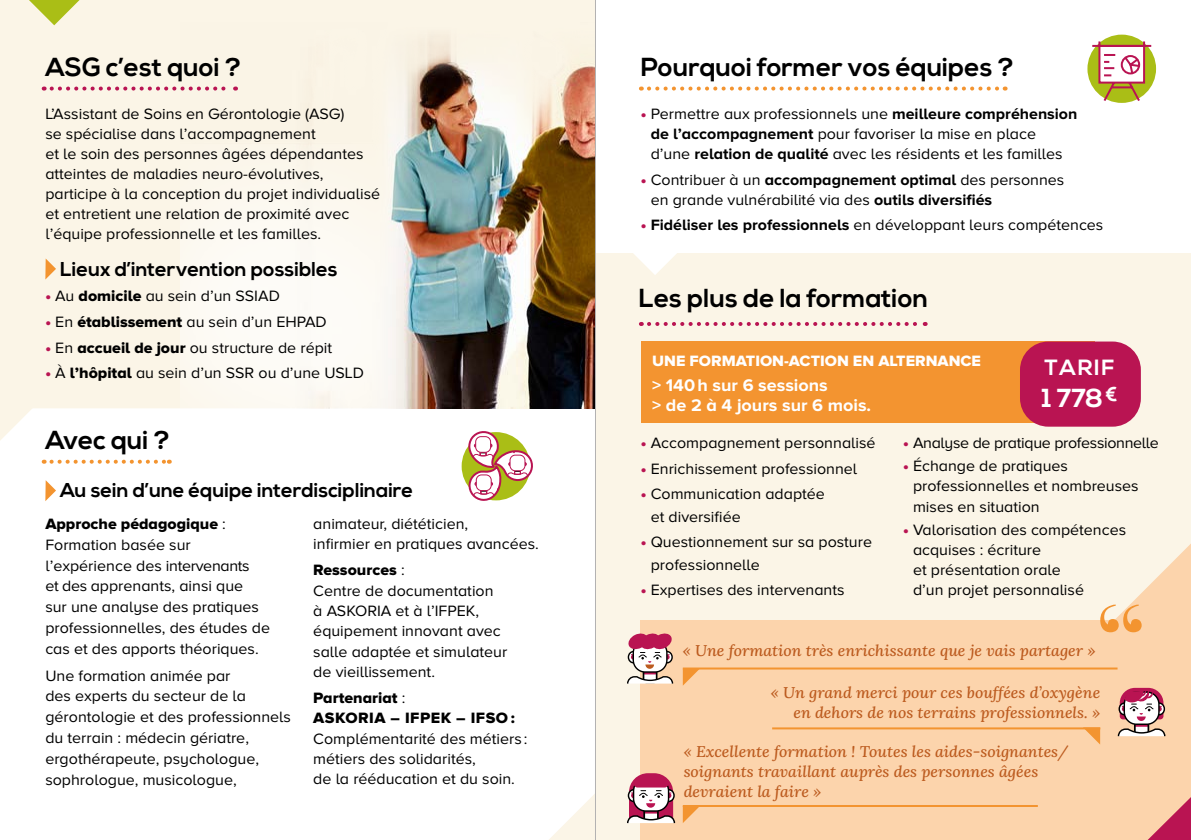
<style>
.page{position:relative;width:1191px;height:840px;background:#fff}
.page>*{position:absolute;margin:0;border:0;box-sizing:border-box;transform-origin:0 0}
.TITRE_2{font:700 96px "Bodoni Svty Two OSITCTT";color:#f39430}
.TITRE_1{font:700 26px "Nexa";color:#000}
.TITRE_1-2{font:700 26px "Nexa";color:#fff}
.TITRE_1-3{font:700 22px "Nexa";letter-spacing:.07em;color:#fff}
.TITRE_2-2{font:700 20px "Nexa";color:#000}
.TEXTE_COURANT{font:700 17.4px/20px "Proxima Nova A";color:#fff}
.TEXTE_COURANT-2{font:15.6px/20.8px "Proxima Nova A";color:#000}
.TEXTE_COURANT-3{font:italic 500 15.6px/20px "Lora";color:#bc5b1f}
.TEXTE_COURANT-4{font:15.6px "Proxima Nova A";letter-spacing:-.02em;color:#000}
.TEXTE_COURANT-5{font:15.6px "Proxima Nova A Extrabld";color:#000}
.TEXTE_COURANT-6{font:15.6px/20.4px "Proxima Nova A Extrabld";letter-spacing:.03em;color:#000}
.TEXTE_COURANT-7{font:15.6px "Proxima Nova A Extrabld";color:#fff}
.s1{font-weight:900;color:#b91452}
.s2{font-family:"Proxima Nova A Extrabld"}
.s3{font-family:"Proxima Nova A"}
.s4{font-weight:700}
</style>
<div class="page">
<div style="left:595px;top:253px;width:596px;height:586px;background:#fbf5e7"></div>
<div style="left:641px;top:620px;width:550px;height:219px;background:#fcd4ac"></div>
<div style="left:0;top:0;width:595px;height:408px;background:#fbf5e7"></div>
<img style="left:180px;top:23px;width:415px;height:385px">
<svg style="left:45px;top:258px;width:11px;height:21px"></svg>
<svg style="left:627px;top:632px;width:47px;height:52px"></svg>
<svg style="left:1106px;top:544px;width:85px;height:193px"></svg>
<svg style="left:683px;top:669px;width:17px;height:16px"></svg>
<hr style="left:683px;top:667px;width:434px;height:2px;background:#f39430">
<hr style="left:683px;top:804px;width:354px;height:2px;background:#f39430">
<svg style="left:683px;top:806px;width:17px;height:16px"></svg>
<hr style="left:772px;top:727px;width:328px;height:2px;background:#f39430">
<svg style="left:1083px;top:727px;width:17px;height:17px"></svg>
<svg style="left:52px;top:86px;width:184px;height:4px"></svg>
<svg style="left:1148px;top:797px;width:43px;height:42px"></svg>
<svg style="left:29px;top:0;width:51px;height:25px"></svg>
<svg style="left:633px;top:253px;width:44px;height:22px"></svg>
<svg style="left:0;top:395px;width:45px;height:45px"></svg>
<svg style="left:550px;top:761px;width:126px;height:78px"></svg>
<svg style="left:1106px;top:342px;width:35px;height:85px"></svg>
<svg style="left:45px;top:480px;width:11px;height:21px"></svg>
<svg style="left:461px;top:432px;width:69px;height:68px"></svg>
<svg style="left:467px;top:431px;width:66px;height:70px"></svg>
<svg style="left:649px;top:86px;width:356px;height:4px"></svg>
<div style="left:1087px;top:35px;width:69px;height:68px;background:#aabe16;border-radius:50%"></div>
<svg style="left:1090px;top:39px;width:63px;height:64px"></svg>
<svg style="left:51px;top:459px;width:119px;height:4px"></svg>
<svg style="left:649px;top:322px;width:276px;height:4px"></svg>
<div style="left:641px;top:341px;width:453px;height:81px;background:#f39430"></div>
<div style="left:1020px;top:341px;width:120px;height:85px;background:#b91452;border-radius:28px"></div>
<hr style="left:595px;top:0;width:1px;height:839px;background:#b3b2b2">
<p class="TITRE_1" style="left:45px;top:52px;width:197px">ASG c’est quoi ?</p>
<p class="TEXTE_COURANT-2" style="left:45px;top:103px;width:336px;line-height:20px">L’Assistant de Soins en Gérontologie (ASG)<br>se spécialise dans l’accompagnement<br>et le soin des personnes âgées dépendantes atteintes de maladies neuro-évolutives, participe à la conception du projet individualisé et entretient une relation de proximité avec l’équipe professionnelle et les familles.</p>
<p class="TITRE_2-2" style="left:60px;top:257px;width:279px">Lieux d’intervention possibles</p>
<p class="TEXTE_COURANT-2" style="left:45px;top:285px;width:236px"><span class="s1">•</span> Au <span class="s2">domicile</span> au sein d’un SSIAD</p>
<p class="TEXTE_COURANT-2" style="left:45px;top:311px;width:283px"><span class="s1">•</span> En <span class="s2">établissement</span> au sein d’un EHPAD</p>
<p class="TEXTE_COURANT-2" style="left:45px;top:336px;width:288px"><span class="s1">•</span> En <span class="s2">accueil de jour</span> ou structure de répit</p>
<p class="TEXTE_COURANT-2" style="left:45px;top:362px;width:320px"><span class="s1">•</span> À <span class="s2">l’hôpital</span> au sein d’un SSR ou d’une USLD</p>
<p class="TITRE_1" style="left:45px;top:425px;width:126px">Avec qui ?</p>
<p class="TITRE_2-2" style="left:60px;top:478px;width:355px">Au sein d’une équipe interdisciplinaire</p>
<p class="TEXTE_COURANT-5" style="left:45px;top:514px;width:182px">Approche pédagogique <span class="s3">:</span></p>
<p class="TEXTE_COURANT-2" style="left:45px;top:533px;width:226px">Formation basée sur l’expérience des intervenants<br>et des apprenants, ainsi que<br>sur une analyse des pratiques professionnelles, des études de cas et des apports théoriques.</p>
<p class="TEXTE_COURANT-2" style="left:45px;top:664px;width:247px">Une formation animée par<br>des experts du secteur de la gérontologie et des professionnels du terrain : médecin gériatre, ergothérapeute, psychologue, sophrologue, musicologue,</p>
<p class="TEXTE_COURANT-2" style="left:313px;top:513px;width:227px">animateur, diététicien,<br>infirmier en pratiques avancées.</p>
<p class="TEXTE_COURANT-5" style="left:313px;top:560px;width:93px">Ressources <span class="s3">:</span></p>
<p class="TEXTE_COURANT-2" style="left:313px;top:579px;width:195px">Centre de documentation<br>à ASKORIA et à l’IFPEK, équipement innovant avec salle adaptée et simulateur de vieillissement.</p>
<p class="TEXTE_COURANT-6" style="left:313px;top:687px;width:203px">Partenariat <span class="s3">:<br></span>ASKORIA – IFPEK – IFSO :</p>
<p class="TEXTE_COURANT-2" style="left:313px;top:727px;width:216px">Complémentarité des métiers : métiers des solidarités,<br>de la rééducation et du soin.</p>
<p class="TITRE_1" style="left:641px;top:52px;width:374px">Pourquoi former vos équipes ?</p>
<p class="TEXTE_COURANT-2" style="left:651px;top:103px;width:428px;line-height:20px;text-indent:-10px"><span class="s1">•</span> Permettre aux professionnels une <span class="s4">meilleure compréhension de l’accompagnement</span> pour favoriser la mise en place d’une <span class="s4">relation de qualité</span> avec les résidents et les familles</p>
<p class="TEXTE_COURANT-2" style="left:651px;top:169px;width:415px;line-height:20px;text-indent:-10px"><span class="s1">•</span> Contribuer à un <span class="s4">accompagnement optimal</span> des personnes en grande vulnérabilité via des <span class="s4">outils diversifiés</span></p>
<p class="TEXTE_COURANT-2" style="left:641px;top:214px;width:464px"><span class="s1">•</span> <span class="s4">Fidéliser les professionnels</span> en développant leurs compétences</p>
<p class="TITRE_1" style="left:639px;top:283px;width:291px">Les plus de la formation</p>
<p class="TEXTE_COURANT-7" style="left:652px;top:351px;width:330px">UNE FORMATION-ACTION EN ALTERNANCE</p>
<p class="TEXTE_COURANT" style="left:652px;top:375px;width:220px">&gt; 140h sur 6 sessions<br>&gt; de 2 à 4 jours sur 6 mois.</p>
<p class="TITRE_1-3" style="left:1044px;top:355px;width:71px">TARIF</p>
<p class="TITRE_1-2" style="left:1042px;top:382px;width:77px">1 778<sup>€</sup></p>
<p class="TEXTE_COURANT-2" style="left:641px;top:432px;width:236px"><span class="s1">•</span> Accompagnement personnalisé</p>
<p class="TEXTE_COURANT-2" style="left:641px;top:457px;width:218px"><span class="s1">•</span> Enrichissement professionnel</p>
<p class="TEXTE_COURANT-2" style="left:651px;top:482px;width:176px;line-height:22.6px;text-indent:-10px"><span class="s1">•</span> Communication adaptée et diversifiée</p>
<p class="TEXTE_COURANT-2" style="left:651px;top:530px;width:223px;line-height:22.6px;text-indent:-10px"><span class="s1">•</span> Questionnement sur sa posture professionnelle</p>
<p class="TEXTE_COURANT-2" style="left:641px;top:579px;width:205px"><span class="s1">•</span> Expertises des intervenants</p>
<p class="TEXTE_COURANT-4" style="left:903px;top:434px;width:257px"><span class="s1">•</span> Analyse de pratique professionnelle</p>
<p class="TEXTE_COURANT-2" style="left:913px;top:455px;width:227px;line-height:20.2px;text-indent:-10px"><span class="s1">•</span> Échange de pratiques professionnelles et nombreuses mises en situation</p>
<p class="TEXTE_COURANT-2" style="left:913px;top:518px;width:215px;line-height:20.2px;text-indent:-10px"><span class="s1">•</span> Valorisation des compétences acquises : écriture<br>et présentation orale<br>d’un projet personnalisé</p>
<p class="TITRE_2" style="left:1094px;top:582px;width:55px">“</p>
<p class="TEXTE_COURANT-3" style="left:683px;top:640px;width:414px">« Une formation très enrichissante que je vais partager »</p>
<p class="TEXTE_COURANT-3" style="left:771px;top:681px;width:331px;text-align:right">« Un grand merci pour ces bouffées d’oxygène en dehors de nos terrains professionnels. »</p>
<p class="TEXTE_COURANT-3" style="left:683px;top:741px;width:386px">« Excellente formation ! Toutes les aides-soignantes/ soignants travaillant auprès des personnes âgées devraient la faire »</p>
</div>
